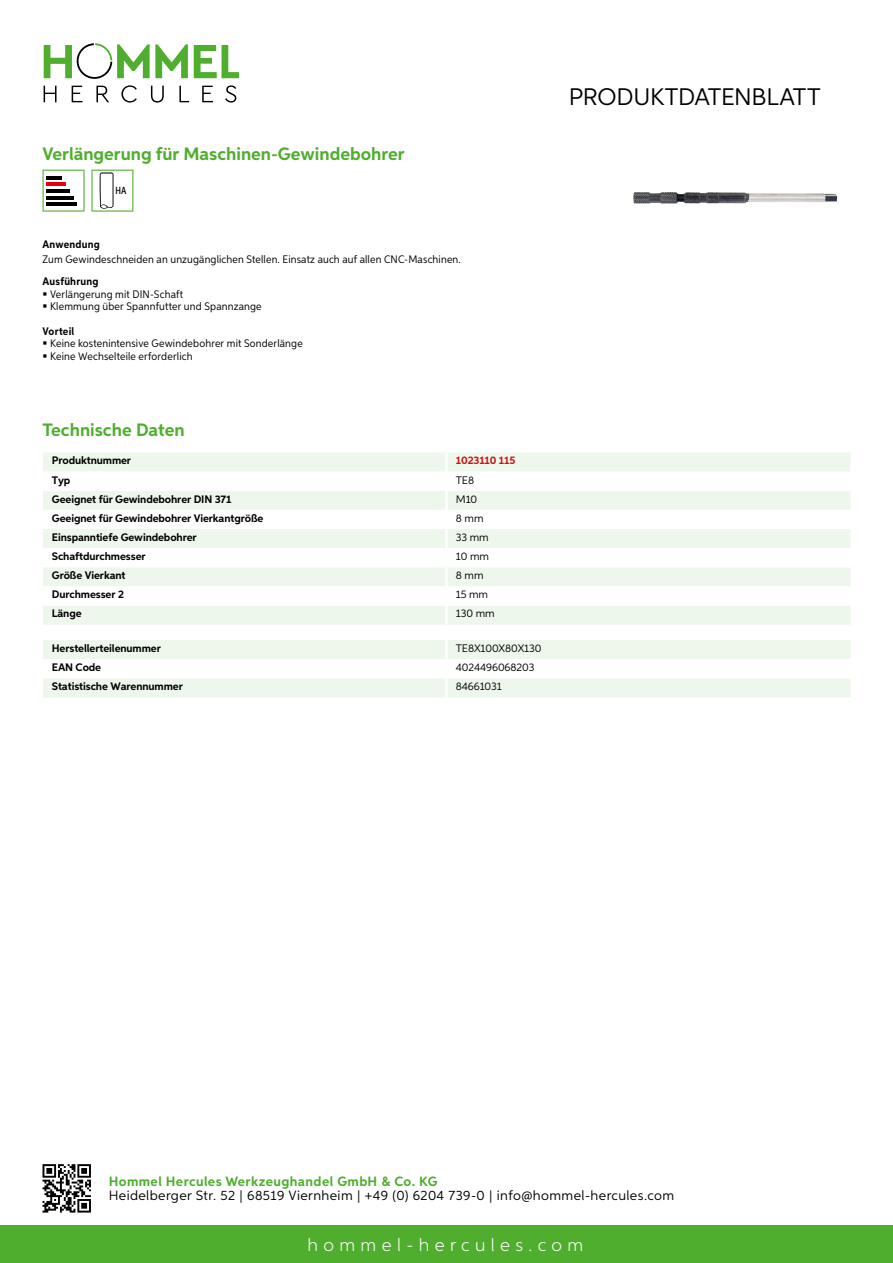
<style>
.page{position:relative;width:893px;height:1263px;background:#fff}
.page>*{position:absolute;margin:0;border:0;box-sizing:border-box;transform-origin:0 0}
.t1{font:24px "Aspira";letter-spacing:-.01em;color:#000}
.t2{font:700 18px "Aspira";color:#50ae2f}
.t3{font:300 18px "Aspira";letter-spacing:.3em;color:#fff}
.t4{font:13.5px "Aspira";letter-spacing:.03em;color:#000}
.t5{font:700 13.5px "Aspira";letter-spacing:.03em;color:#50ae2f}
.t6{font:10.95px/12.8px "Aspira Nar";letter-spacing:.015em;color:#000}
.t7{font:700 10.95px "Aspira";letter-spacing:-.01em;color:#000}
.t8{font:10.95px "Aspira";letter-spacing:-.01em;color:#000}
.t9{font:700 10.95px "Aspira Nar";letter-spacing:.02em;color:#000}
.t10{font:700 10.95px "Aspira";letter-spacing:-.01em;color:#cd1013}
.t11{font:500 10.35px "Aspira XX Nar";color:#000}
</style>
<div class="page">
<div style="left:0;top:1226px;width:893px;height:37px;background:#50ae2f"></div>
<svg style="left:43px;top:1164px;width:48px;height:48px"></svg>
<svg style="left:194px;top:45px;width:45px;height:33px"></svg>
<svg style="left:44px;top:43px;width:144px;height:36px"></svg>
<svg style="left:44px;top:86px;width:13px;height:16px"></svg>
<svg style="left:72px;top:86px;width:10px;height:16px"></svg>
<svg style="left:96px;top:86px;width:13px;height:16px"></svg>
<svg style="left:121px;top:85px;width:16px;height:18px"></svg>
<svg style="left:151px;top:86px;width:13px;height:17px"></svg>
<svg style="left:179px;top:86px;width:10px;height:16px"></svg>
<svg style="left:202px;top:86px;width:11px;height:16px"></svg>
<svg style="left:225px;top:85px;width:11px;height:18px"></svg>
<div style="left:43px;top:452px;width:807px;height:173px;background:#eef7eb"></div>
<svg style="left:43px;top:472px;width:807px;height:134px"></svg>
<hr style="left:445px;top:452px;width:3px;height:20px;background:#fff">
<hr style="left:445px;top:472px;width:3px;height:19px;background:#fff">
<hr style="left:445px;top:491px;width:3px;height:19px;background:#fff">
<hr style="left:445px;top:510px;width:3px;height:19px;background:#fff">
<hr style="left:445px;top:529px;width:3px;height:19px;background:#fff">
<hr style="left:445px;top:548px;width:3px;height:19px;background:#fff">
<hr style="left:445px;top:567px;width:3px;height:19px;background:#fff">
<hr style="left:445px;top:586px;width:3px;height:20px;background:#fff">
<hr style="left:445px;top:606px;width:3px;height:19px;background:#fff">
<svg style="left:43px;top:640px;width:807px;height:57px"></svg>
<hr style="left:445px;top:678px;width:3px;height:19px;background:#fff">
<svg style="left:43px;top:170px;width:42px;height:42px"></svg>
<hr style="left:46px;top:176px;width:16px;height:3px;background:#000">
<hr style="left:46px;top:183px;width:20px;height:3px;background:#e3000b">
<hr style="left:46px;top:189px;width:23px;height:3px;background:#000">
<hr style="left:46px;top:196px;width:27px;height:3px;background:#000">
<hr style="left:46px;top:203px;width:31px;height:3px;background:#000">
<svg style="left:91px;top:170px;width:42px;height:42px"></svg>
<img style="left:633px;top:192px;width:204px;height:12px">
<h2 class="t2" style="left:43px;top:142px;width:364px">Verlängerung für Maschinen-Gewindebohrer</h2>
<p class="t11" style="left:116px;top:185px;width:12px">HA</p>
<p class="t9" style="left:43px;top:237px;width:59px">Anwendung</p>
<p class="t6" style="left:43px;top:252px;width:420px">Zum Gewindeschneiden an unzugänglichen Stellen. Einsatz auch auf allen CNC-Maschinen.</p>
<p class="t9" style="left:43px;top:274px;width:58px">Ausführung</p>
<p class="t6" style="left:50px;top:287px;width:213px">Verlängerung mit DIN-Schaft<br>Klemmung über Spannfutter und Spannzange</p>
<p class="t9" style="left:43px;top:324px;width:33px">Vorteil</p>
<p class="t6" style="left:50px;top:337px;width:254px">Keine kostenintensive Gewindebohrer mit Sonderlänge<br>Keine Wechselteile erforderlich</p>
<h2 class="t2" style="left:43px;top:418px;width:144px">Technische Daten</h2>
<p class="t7" style="left:52px;top:454px;width:81px">Produktnummer</p>
<p class="t10" style="left:456px;top:454px;width:61px">1023110 115</p>
<p class="t7" style="left:52px;top:473px;width:20px">Typ</p>
<p class="t8" style="left:456px;top:473px;width:20px">TE 8</p>
<p class="t7" style="left:52px;top:492px;width:181px">Geeignet für Gewindebohrer DIN 371</p>
<p class="t8" style="left:456px;top:492px;width:23px">M10</p>
<p class="t7" style="left:52px;top:511px;width:213px">Geeignet für Gewindebohrer Vierkantgröße</p>
<p class="t8" style="left:456px;top:511px;width:29px">8 mm</p>
<p class="t7" style="left:52px;top:530px;width:146px">Einspanntiefe Gewindebohrer</p>
<p class="t8" style="left:456px;top:530px;width:34px">33 mm</p>
<p class="t7" style="left:52px;top:550px;width:95px">Schaftdurchmesser</p>
<p class="t8" style="left:456px;top:550px;width:35px">10 mm</p>
<p class="t7" style="left:52px;top:569px;width:75px">Größe Vierkant</p>
<p class="t8" style="left:456px;top:569px;width:29px">8 mm</p>
<p class="t7" style="left:52px;top:588px;width:74px">Durchmesser 2</p>
<p class="t8" style="left:456px;top:588px;width:34px">15 mm</p>
<p class="t7" style="left:52px;top:607px;width:31px">Länge</p>
<p class="t8" style="left:456px;top:607px;width:40px">130 mm</p>
<p class="t7" style="left:52px;top:641px;width:111px">Herstellerteilenummer</p>
<p class="t8" style="left:456px;top:642px;width:87px">TE8X100X80X130</p>
<p class="t7" style="left:52px;top:661px;width:51px">EAN Code</p>
<p class="t8" style="left:456px;top:661px;width:80px">4024496068203</p>
<p class="t7" style="left:52px;top:680px;width:132px">Statistische Warennummer</p>
<p class="t8" style="left:456px;top:680px;width:47px">84661031</p>
<h1 class="t1" style="left:569px;top:82px;width:253px">Produktdatenblatt</h1>
<p class="t5" style="left:109px;top:1172px;width:330px">Hommel Hercules Werkzeughandel GmbH &amp; Co. KG</p>
<p class="t4" style="left:109px;top:1187px;width:567px">Heidelberger Str. 52 | 68519 Viernheim | +49 (0) 6204 739-0 | info@hommel-hercules.com</p>
<h2 class="t3" style="left:307px;top:1234px;width:277px">hommel-hercules.com</h2>
</div>
